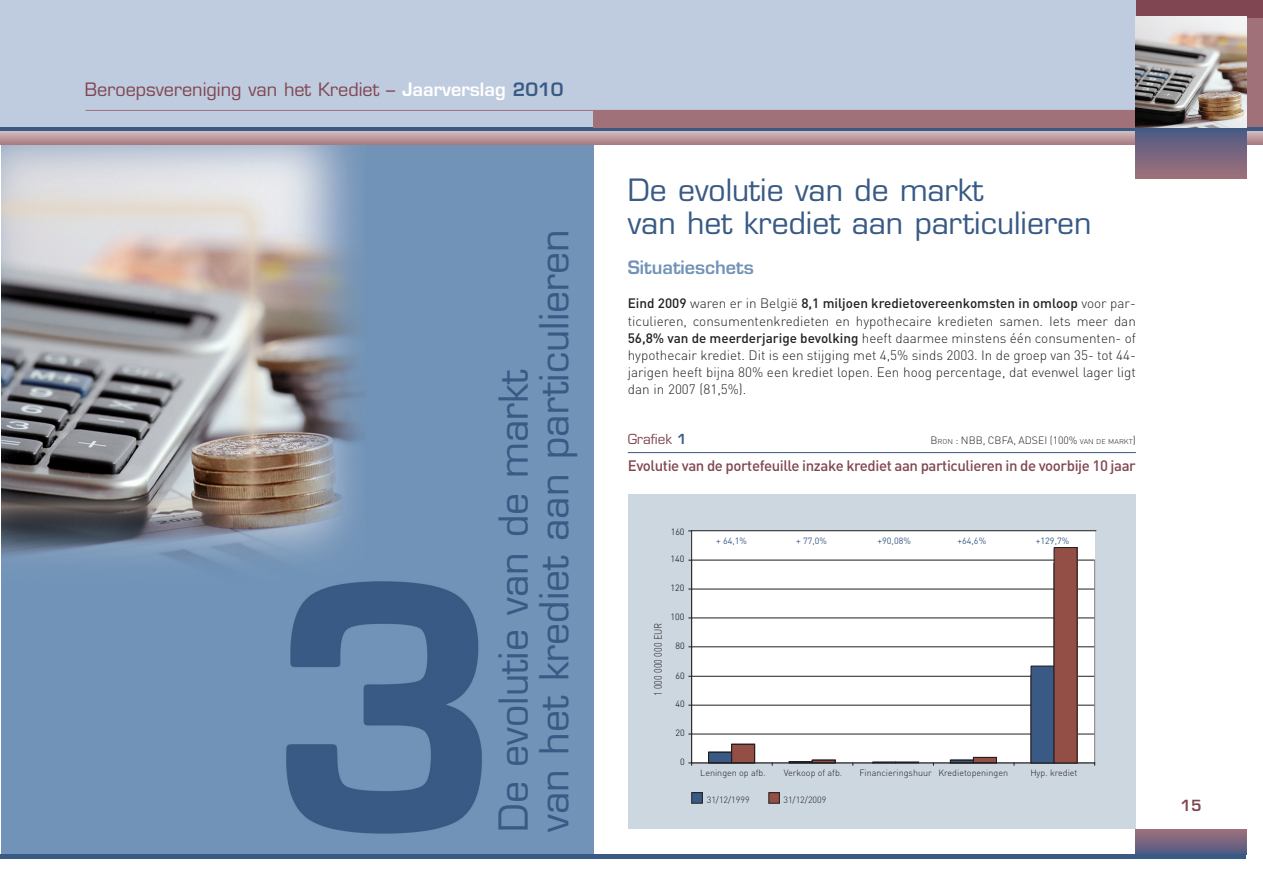
<style>
.page{position:relative;width:1263px;height:893px;background:#fff}
.page>*{position:absolute;margin:0;border:0;box-sizing:border-box;transform-origin:0 0}
.t1{font:39px/40.5px "Eurostile LT Std";color:#385a84}
.t2{font:30px/33px "Eurostile LT Std";color:#385a84}
.t3{font:18px "Eurostile LT Std";color:#804752}
.t4{font:600 18px "Eurostile LT Std";color:#7193b8}
.t5{font:500 15px "DIN";letter-spacing:-.025em;color:#804752}
.t6{font:600 15px "Eurostile LT Std";color:#804752}
.t7{font:300 13.5px/17px "DIN";color:#231f20;text-align:justify}
.t8{font:13.5px "Eurostile LT Std";color:#804752}
.t9{font:300 10.5px "DIN";color:#231f20}
.t10{font:300 10.5px "DIN";color:#231f20;scale:.86 1}
.t11{font:300 9px "DIN";color:#231f20}
.t12{font:9px "DIN";color:#385a84}
.t13{font:300 9px "DIN";color:#000}
.s1{font-weight:600;color:#fff}
.s2{font-weight:600;color:#385a84}
.s3{font-weight:500}
.s4{font-size:6.9px}
</style>
<div class="page">
<img style="left:2px;top:144px;width:592px;height:711px">
<div style="left:0;top:0;width:1263px;height:127px;background:#bfcbde"></div>
<hr style="left:86px;top:110px;width:1050px;height:1px;background:#a07179">
<div style="left:1246px;top:0;width:17px;height:127px;background:#a07179"></div>
<div style="left:0;top:127px;width:1263px;height:5px;background:#385a84"></div>
<div style="left:1136px;top:0;width:127px;height:18px;background:#804752"></div>
<svg style="left:1px;top:132px;width:1262px;height:12px;background:#bc9a9e"></svg>
<div style="left:1136px;top:127px;width:110px;height:51px;background:linear-gradient(to bottom,#465984,#a1717b)"></div>
<div style="left:594px;top:110px;width:542px;height:17px;background:#a07179"></div>
<div style="left:1136px;top:829px;width:110px;height:26px;background:linear-gradient(to bottom,#a1707b,#4f5c83)"></div>
<hr style="left:0;top:855px;width:1246px;height:4px;background:#385a84">
<hr style="left:628px;top:452px;width:508px;height:1px;background:#385a84">
<div style="left:628px;top:494px;width:507px;height:335px;background:#cdd7e0"></div>
<div style="left:692px;top:793px;width:10px;height:10px;background:#385a84"></div>
<div style="left:691px;top:792px;width:11px;height:11px;border:1px solid #231f20"></div>
<div style="left:769px;top:793px;width:10px;height:10px;background:#934e45"></div>
<div style="left:769px;top:792px;width:10px;height:11px;border:1px solid #231f20"></div>
<div style="left:692px;top:531px;width:403px;height:232px;background:#fff"></div>
<hr style="left:692px;top:734px;width:403px;height:1px;background:#231f20">
<hr style="left:692px;top:705px;width:403px;height:1px;background:#231f20">
<hr style="left:692px;top:676px;width:403px;height:1px;background:#231f20">
<hr style="left:692px;top:647px;width:403px;height:1px;background:#231f20">
<hr style="left:692px;top:618px;width:403px;height:1px;background:#231f20">
<hr style="left:692px;top:589px;width:403px;height:1px;background:#231f20">
<div style="left:691px;top:560px;width:404px;height:203px;border:1px solid #7d7e83"></div>
<div style="left:708px;top:752px;width:24px;height:11px;background:#385a84"></div>
<div style="left:708px;top:752px;width:24px;height:11px;border:1px solid #231f20"></div>
<div style="left:789px;top:761px;width:23px;height:2px;border:1px solid #231f20"></div>
<div style="left:950px;top:760px;width:23px;height:3px;border:1px solid #231f20"></div>
<div style="left:732px;top:744px;width:23px;height:19px;background:#934e45"></div>
<div style="left:731px;top:744px;width:24px;height:19px;border:1px solid #231f20"></div>
<div style="left:812px;top:760px;width:23px;height:3px;border:1px solid #231f20"></div>
<div style="left:973px;top:757px;width:23px;height:6px;background:#934e45"></div>
<div style="left:973px;top:757px;width:24px;height:6px;border:1px solid #231f20"></div>
<hr style="left:691px;top:531px;width:1px;height:232px;background:#231f20">
<hr style="left:692px;top:763px;width:403px;height:1px;background:#231f20">
<hr style="left:691px;top:530px;width:405px;height:1px;background:#231f20">
<svg style="left:872px;top:762px;width:47px;height:1px"></svg>
<div style="left:1031px;top:666px;width:23px;height:97px;background:#385a84"></div>
<div style="left:1031px;top:666px;width:23px;height:97px;border:1px solid #231f20"></div>
<div style="left:1054px;top:547px;width:23px;height:216px;background:#934e45"></div>
<div style="left:1054px;top:547px;width:23px;height:216px;border:1px solid #231f20"></div>
<svg style="left:0;top:131px;width:1px;height:13px"></svg>
<img style="left:1136px;top:17px;width:110px;height:110px">
<p class="t3" style="left:85px;top:82px;width:480px">Beroepsvereniging van het Krediet – <span class="s1">Jaarverslag</span> <span class="s2">2010</span></p>
<p class="t1" style="left:498px;top:832px;width:605px;rotate:-90deg">De evolutie van de markt<br>van het krediet aan particulieren</p>
<p class="t2" style="left:628px;top:177px;width:465px">De evolutie van de markt<br>van het krediet aan particulieren</p>
<p class="t4" style="left:628px;top:261px;width:128px">Situatieschets</p>
<p class="t7" style="left:628px;top:297px;width:510px"><span class="s3">Eind 2009</span> waren er in België <span class="s3">8,1 miljoen kredietovereenkomsten in omloop</span> voor par&shy;ticulieren, consumentenkredieten en hypothecaire kredieten samen. Iets meer dan <span class="s3">56,8% van de meerderjarige bevolking</span> heeft daarmee minstens één consumenten- of hypothecair krediet. Dit is een stijging met 4,5% sinds 2003. In de groep van 35- tot 44- jarigen heeft bijna 80% een krediet lopen. Een hoog percentage, dat evenwel lager ligt dan in 2007 (81,5%).</p>
<p class="t8" style="left:628px;top:434px;width:60px">Grafiek <span class="s2">1</span></p>
<p class="t9" style="left:930px;top:436px;width:207px">B<span class="s4">RON</span> : NBB, CBFA, ADSEI (100% <span class="s4">VAN DE MARKT</span>)</p>
<p class="t5" style="left:628px;top:460px;width:510px">Evolutie van de portefeuille inzake krediet aan particulieren in de voorbije 10 jaar</p>
<p class="t10" style="left:654px;top:696px;width:87px;rotate:-90deg">1 000 000 000 EUR</p>
<p class="t13" style="left:671px;top:529px;width:15px">160</p>
<p class="t13" style="left:671px;top:556px;width:15px">140</p>
<p class="t13" style="left:671px;top:585px;width:15px">120</p>
<p class="t13" style="left:671px;top:614px;width:15px">100</p>
<p class="t13" style="left:675px;top:643px;width:11px">80</p>
<p class="t13" style="left:675px;top:672px;width:11px">60</p>
<p class="t13" style="left:675px;top:701px;width:11px">40</p>
<p class="t13" style="left:675px;top:730px;width:11px">20</p>
<p class="t13" style="left:680px;top:759px;width:6px">0</p>
<p class="t12" style="left:716px;top:538px;width:32px">+ 64,1%</p>
<p class="t12" style="left:796px;top:538px;width:32px">+ 77,0%</p>
<p class="t12" style="left:877px;top:538px;width:35px">+90,08%</p>
<p class="t12" style="left:957px;top:538px;width:30px">+64,6%</p>
<p class="t12" style="left:1036px;top:538px;width:35px">+129,7%</p>
<p class="t11" style="left:700px;top:770px;width:67px">Leningen op afb.</p>
<p class="t11" style="left:784px;top:770px;width:60px">Verkoop of afb.</p>
<p class="t11" style="left:859px;top:770px;width:150px">Financieringshuur Kredietopeningen</p>
<p class="t11" style="left:1030px;top:770px;width:49px">Hyp. krediet</p>
<p class="t11" style="left:707px;top:797px;width:45px">31/12/1999</p>
<p class="t11" style="left:783px;top:797px;width:45px">31/12/2009</p>
<p class="t6" style="left:1180px;top:799px;width:23px">15</p>
</div>
